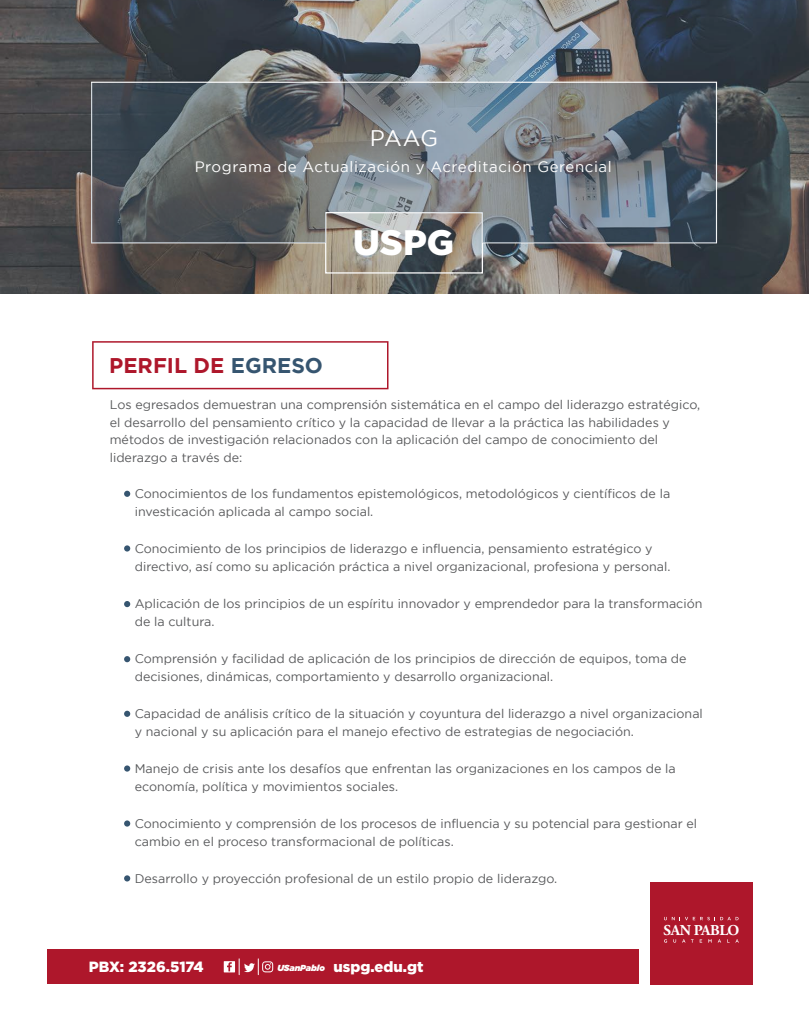
<style>
.page{position:relative;width:810px;height:1035px;background:#fff}
.page>*{position:absolute;margin:0;border:0;box-sizing:border-box;transform-origin:0 0}
.t1{font:900 35.38px "Gotham";color:#fff}
.t2{font:22.5px "Gotham";color:#fff}
.t3{font:700 21.25px "Gotham";color:#ae172b}
.t4{font:15px "Gotham";letter-spacing:.04em;color:#fff}
.t5{font:700 15px "Adobe Garamond Pro";letter-spacing:-.025em;color:#fff}
.t6{font:900 14.75px "Gotham";color:#fff}
.t7{font:12.5px/17.5px "Gotham";color:#58595b}
.s1{color:#365570}
.s2{font-style:italic;font-size:8.75px}
</style>
<div class="page">
<svg style="left:0;top:0;width:808px;height:294px;background:#5c5d5f"></svg>
<div style="left:325px;top:212px;width:158px;height:62px;border:1px solid #fff"></div>
<svg style="left:91px;top:83px;width:625px;height:160px;background:#6f757b"></svg>
<div style="left:47px;top:949px;width:592px;height:35px;background:#ae172b"></div>
<svg style="left:224px;top:959px;width:49px;height:16px"></svg>
<div style="left:651px;top:882px;width:102px;height:102px;background:#ae172b"></div>
<svg style="left:664px;top:939px;width:3px;height:4px"></svg>
<svg style="left:682px;top:939px;width:12px;height:4px"></svg>
<svg style="left:708px;top:939px;width:4px;height:4px"></svg>
<svg style="left:727px;top:939px;width:12px;height:4px"></svg>
<svg style="left:664px;top:917px;width:75px;height:3px"></svg>
<svg style="left:92px;top:341px;width:297px;height:48px"></svg>
<svg style="left:124px;top:491px;width:6px;height:6px"></svg>
<div style="left:124px;top:545px;width:6px;height:7px;background:#365570;border-radius:50%"></div>
<svg style="left:124px;top:601px;width:6px;height:6px"></svg>
<svg style="left:124px;top:656px;width:6px;height:6px"></svg>
<svg style="left:124px;top:711px;width:6px;height:6px"></svg>
<div style="left:124px;top:765px;width:6px;height:7px;background:#365570;border-radius:50%"></div>
<div style="left:124px;top:820px;width:6px;height:7px;background:#365570;border-radius:50%"></div>
<div style="left:124px;top:875px;width:6px;height:7px;background:#365570;border-radius:50%"></div>
<h2 class="t2" style="left:370px;top:126px;width:70px">PAAG</h2>
<p class="t4" style="left:195px;top:158px;width:419px">Programa de Actualización y Acreditación Gerencial</p>
<h1 class="t1" style="left:353px;top:222px;width:102px">USPG</h1>
<h3 class="t3" style="left:109px;top:354px;width:215px">PERFIL DE <span class="s1">EGRESO</span></h3>
<p class="t7" style="left:110px;top:396px;width:592px">Los egresados demuestran una comprensión sistemática en el campo del liderazgo estratégico, el desarrollo del pensamiento crítico y la capacidad de llevar a la práctica las habilidades y métodos de investigación relacionados con la aplicación del campo de conocimiento del liderazgo a través de:</p>
<p class="t7" style="left:135px;top:485px;width:537px">Conocimientos de los fundamentos epistemológicos, metodológicos y científicos de la investicación aplicada al campo social.</p>
<p class="t7" style="left:135px;top:540px;width:537px">Conocimiento de los principios de liderazgo e influencia, pensamiento estratégico y directivo, así como su aplicación práctica a nivel organizacional, profesiona y personal.</p>
<p class="t7" style="left:135px;top:595px;width:569px">Aplicación de los principios de un espíritu innovador y emprendedor para la transformación de la cultura.</p>
<p class="t7" style="left:135px;top:650px;width:553px">Comprensión y facilidad de aplicación de los principios de dirección de equipos, toma de decisiones, dinámicas, comportamiento y desarrollo organizacional.</p>
<p class="t7" style="left:135px;top:705px;width:570px">Capacidad de análisis crítico de la situación y coyuntura del liderazgo a nivel organizacional y nacional y su aplicación para el manejo efectivo de estrategias de negociación.</p>
<p class="t7" style="left:135px;top:760px;width:542px">Manejo de crisis ante los desafíos que enfrentan las organizaciones en los campos de la economía, política y movimientos sociales.</p>
<p class="t7" style="left:135px;top:815px;width:564px">Conocimiento y comprensión de los procesos de influencia y su potencial para gestionar el cambio en el proceso transformacional de políticas.</p>
<p class="t7" style="left:135px;top:870px;width:424px">Desarrollo y proyección profesional de un estilo propio de liderazgo.</p>
<p class="t6" style="left:89px;top:959px;width:116px">PBX: 2326.5174</p>
<p class="t6" style="left:277px;top:959px;width:148px"><span class="s2">USanPablo</span> uspg.edu.gt</p>
<p class="t5" style="left:664px;top:921px;width:77px">SAN PABLO</p>
</div>
